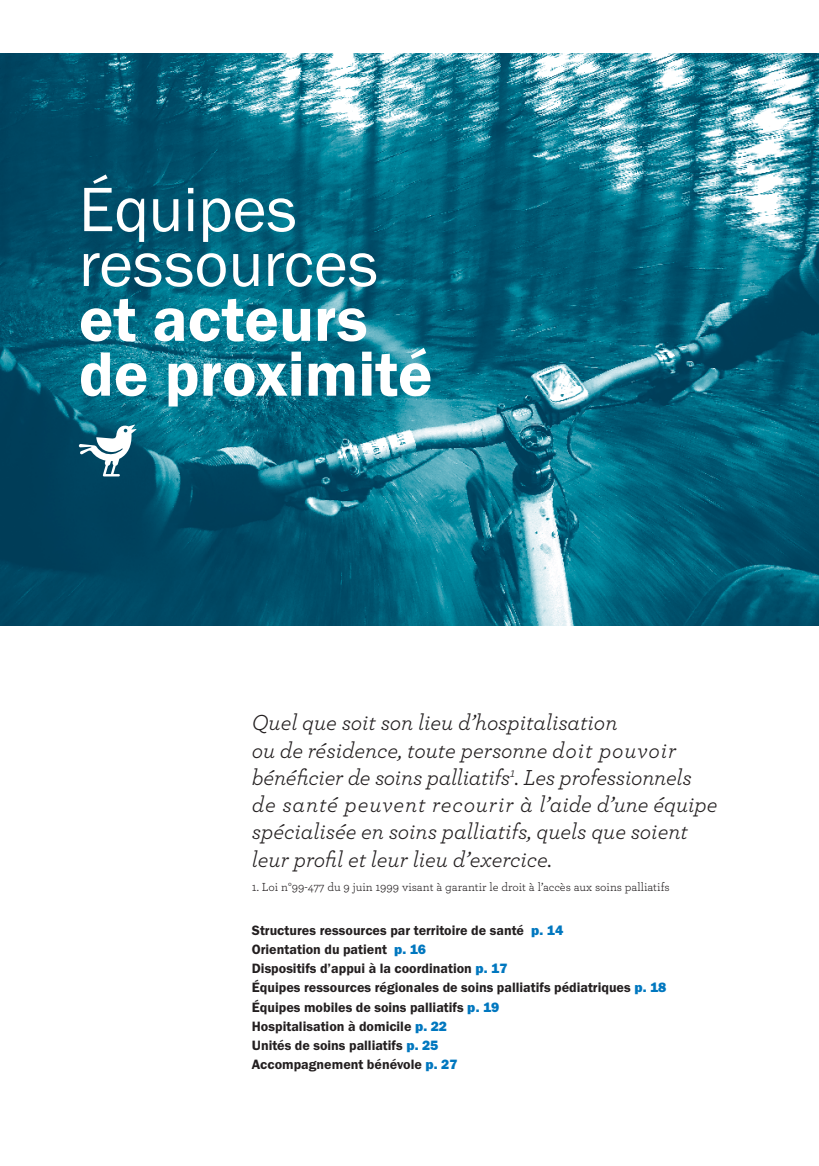
<style>
.page{position:relative;width:819px;height:1166px;background:#fff}
.page>*{position:absolute;margin:0;border:0;box-sizing:border-box;transform-origin:0 0}
.t1{font:64.75px/54.8px "Franklin Gothic URW Dem";color:#fff}
.t2{font:italic 22.75px/27.3px "Archer";color:#231f20}
.t3{font:14px "Franklin Gothic URW Dem";color:#231f20}
.t4{font:12.25px "Archer";color:#231f20}
.s1{font-family:"Franklin Gothic URW Boo"}
.s2{font-family:"Franklin Gothic URW Hea";color:#0077bf}
</style>
<div class="page">
<img style="left:1px;top:54px;width:818px;height:572px">
<svg style="left:79px;top:424px;width:58px;height:52px"></svg>
<p class="t1" style="left:79px;top:181px;width:355px"><span class="s1">Équipes ressources </span>et acteurs de proximité</p>
<p class="t2" style="left:252px;top:708px;width:367px">Quel que soit son lieu d’hospitalisation</p>
<p class="t2" style="left:252px;top:735px;width:426px">ou de résidence, toute personne doit pouvoir</p>
<p class="t2" style="left:252px;top:762px;width:467px">bénéficier de soins palliatifs<sup>1</sup>. Les professionnels de santé peuvent recourir à l’aide d’une équipe spécialisée en soins palliatifs, quels que soient leur profil et leur lieu d’exercice.</p>
<p class="t4" style="left:252px;top:879px;width:419px">1. Loi n°99-477 du 9 juin 1999 visant à garantir le droit à l’accès aux soins palliatifs</p>
<p class="t3" style="left:252px;top:921px;width:313px">Structures ressources par territoire de santé <span class="s2">p. 14</span></p>
<p class="t3" style="left:252px;top:940px;width:176px">Orientation du patient <span class="s2">p. 16</span></p>
<p class="t3" style="left:252px;top:960px;width:257px">Dispositifs d’appui à la coordination <span class="s2">p. 17</span></p>
<p class="t3" style="left:252px;top:979px;width:416px">Équipes ressources régionales de soins palliatifs pédiatriques <span class="s2">p. 18</span></p>
<p class="t3" style="left:252px;top:998px;width:249px">Équipes mobiles de soins palliatifs <span class="s2">p. 19</span></p>
<p class="t3" style="left:252px;top:1017px;width:197px">Hospitalisation à domicile <span class="s2">p. 22</span></p>
<p class="t3" style="left:252px;top:1037px;width:188px">Unités de soins palliatifs <span class="s2">p. 25</span></p>
<p class="t3" style="left:252px;top:1056px;width:207px">Accompagnement bénévole <span class="s2">p. 27</span></p>
</div>
